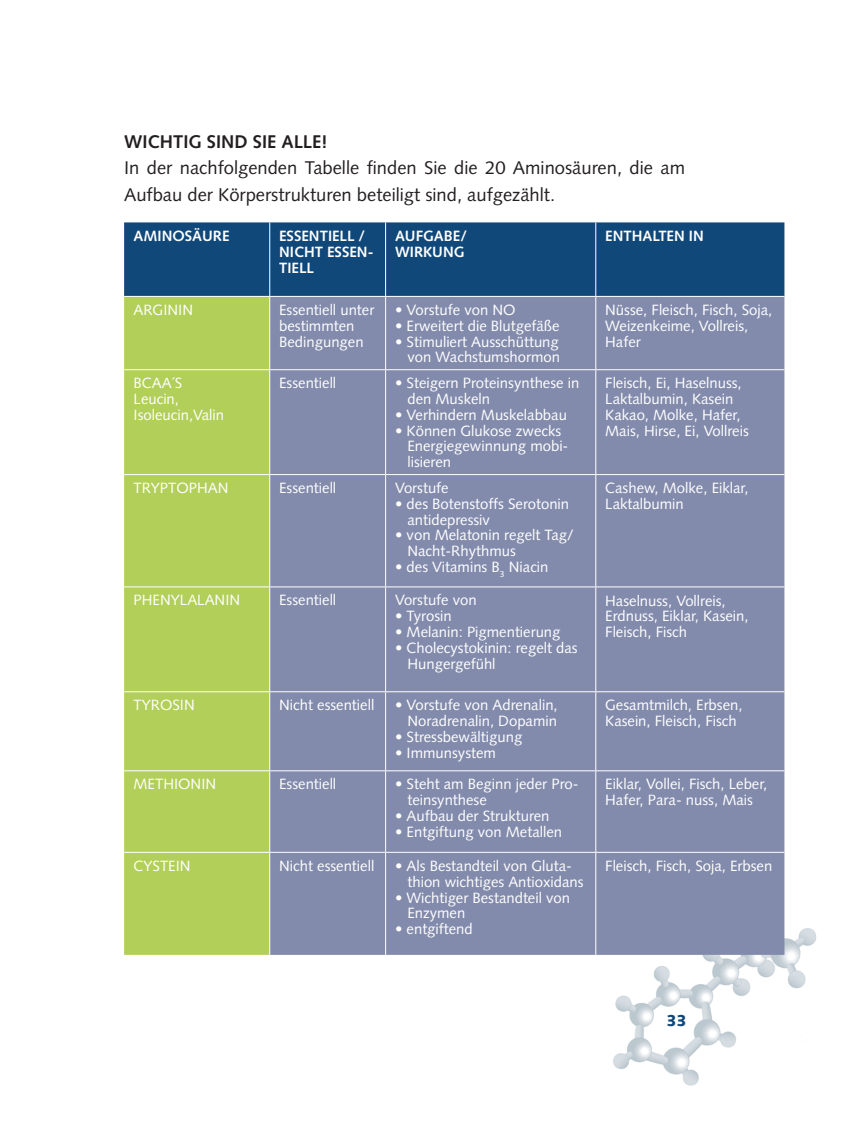
<style>
.page{position:relative;width:849px;height:1122px;background:#fff}
.page>*{position:absolute;margin:0;border:0;box-sizing:border-box;transform-origin:0 0}
.Fliesstext{font:18.38px/26.2px "Syntax";color:#231f20}
.Fliesstext-2{font:700 18.38px "Syntax";color:#231f20}
.t1{font:900 15.75px "Syntax";color:#11487a}
.Fliesstext-3{font:14.88px/15.8px "Syntax";color:#fff}
.Fliesstext-4{font:700 14.88px/15.8px "Syntax";color:#fff}
</style>
<div class="page">
<img style="left:602px;top:873px;width:215px;height:213px">
<div style="left:124px;top:222px;width:660px;height:74px;background:#11487a"></div>
<div style="left:124px;top:297px;width:145px;height:657px;background:#b2cf5a"></div>
<div style="left:270px;top:297px;width:514px;height:657px;background:#838bac"></div>
<hr style="left:269px;top:222px;width:1px;height:74px;background:#fff">
<hr style="left:385px;top:222px;width:1px;height:74px;background:#fff">
<hr style="left:595px;top:222px;width:1px;height:74px;background:#fff">
<hr style="left:385px;top:297px;width:1px;height:72px;background:#fff">
<hr style="left:595px;top:297px;width:1px;height:72px;background:#fff">
<hr style="left:124px;top:369px;width:146px;height:1px;background:#fff">
<hr style="left:270px;top:369px;width:115px;height:1px;background:#fff">
<hr style="left:385px;top:369px;width:210px;height:1px;background:#fff">
<hr style="left:385px;top:370px;width:1px;height:104px;background:#fff">
<hr style="left:595px;top:369px;width:189px;height:1px;background:#fff">
<hr style="left:595px;top:370px;width:1px;height:104px;background:#fff">
<hr style="left:124px;top:474px;width:146px;height:1px;background:#fff">
<hr style="left:270px;top:474px;width:115px;height:1px;background:#fff">
<hr style="left:385px;top:474px;width:210px;height:1px;background:#fff">
<hr style="left:385px;top:475px;width:1px;height:111px;background:#fff">
<hr style="left:595px;top:474px;width:189px;height:1px;background:#fff">
<hr style="left:595px;top:475px;width:1px;height:111px;background:#fff">
<hr style="left:124px;top:586px;width:146px;height:1px;background:#fff">
<hr style="left:270px;top:586px;width:115px;height:1px;background:#fff">
<hr style="left:385px;top:586px;width:210px;height:1px;background:#fff">
<hr style="left:385px;top:587px;width:1px;height:104px;background:#fff">
<hr style="left:595px;top:586px;width:189px;height:1px;background:#fff">
<hr style="left:595px;top:587px;width:1px;height:104px;background:#fff">
<hr style="left:124px;top:691px;width:146px;height:1px;background:#fff">
<hr style="left:270px;top:691px;width:115px;height:1px;background:#fff">
<hr style="left:385px;top:691px;width:210px;height:1px;background:#fff">
<hr style="left:385px;top:692px;width:1px;height:78px;background:#fff">
<hr style="left:595px;top:691px;width:189px;height:1px;background:#fff">
<hr style="left:595px;top:692px;width:1px;height:78px;background:#fff">
<hr style="left:124px;top:770px;width:146px;height:1px;background:#fff">
<hr style="left:270px;top:770px;width:115px;height:1px;background:#fff">
<hr style="left:385px;top:770px;width:210px;height:1px;background:#fff">
<hr style="left:385px;top:771px;width:1px;height:80px;background:#fff">
<hr style="left:595px;top:770px;width:189px;height:1px;background:#fff">
<hr style="left:595px;top:771px;width:1px;height:80px;background:#fff">
<hr style="left:124px;top:851px;width:146px;height:1px;background:#fff">
<hr style="left:270px;top:851px;width:115px;height:1px;background:#fff">
<hr style="left:385px;top:851px;width:210px;height:1px;background:#fff">
<hr style="left:385px;top:852px;width:1px;height:102px;background:#fff">
<hr style="left:595px;top:851px;width:189px;height:1px;background:#fff">
<hr style="left:595px;top:852px;width:1px;height:102px;background:#fff">
<p class="Fliesstext-2" style="left:124px;top:131px;width:205px">WICHTIG SIND SIE ALLE!</p>
<p class="Fliesstext" style="left:124px;top:155px;width:562px">In der nachfolgenden Tabelle finden Sie die 20 Aminosäuren, die am<br>Aufbau der Körperstrukturen beteiligt sind, aufgezählt.</p>
<p class="Fliesstext-4" style="left:133px;top:228px;width:97px">AMINOSÄURE</p>
<p class="Fliesstext-4" style="left:279px;top:228px;width:96px">ESSENTIELL /<br>NICHT ESSEN-<br>TIELL</p>
<p class="Fliesstext-4" style="left:395px;top:228px;width:73px">AUFGABE/</p>
<p class="Fliesstext-4" style="left:605px;top:228px;width:100px">ENTHALTEN IN</p>
<p class="Fliesstext-4" style="left:395px;top:244px;width:71px">WIRKUNG</p>
<p class="Fliesstext-3" style="left:133px;top:302px;width:61px">ARGININ</p>
<p class="Fliesstext-3" style="left:279px;top:302px;width:97px">Essentiell unter bestimmten<br>Bedingungen</p>
<p class="Fliesstext-3" style="left:395px;top:302px;width:122px">• Vorstufe von NO</p>
<p class="Fliesstext-3" style="left:395px;top:318px;width:166px">• Erweitert die Blutgefäße</p>
<p class="Fliesstext-3" style="left:395px;top:333px;width:166px;text-align:right">• Stimuliert Ausschüttung von Wachstumshormon</p>
<p class="Fliesstext-3" style="left:133px;top:375px;width:50px">BCAA´S</p>
<p class="Fliesstext-3" style="left:133px;top:391px;width:92px">Leucin,<br>Isoleucin,Valin</p>
<p class="Fliesstext-3" style="left:279px;top:375px;width:59px">Essentiell</p>
<p class="Fliesstext-3" style="left:407px;top:375px;width:173px;text-indent:-12px">• Steigern Proteinsynthese in den Muskeln</p>
<p class="Fliesstext-3" style="left:395px;top:407px;width:173px">• Verhindern Muskelabbau</p>
<p class="Fliesstext-3" style="left:407px;top:422px;width:162px;text-indent:-12px">• Können Glukose zwecks<br>Energiegewinnung mobi&shy;lisieren</p>
<p class="Fliesstext-3" style="left:133px;top:480px;width:96px">TRYPTOPHAN</p>
<p class="Fliesstext-3" style="left:279px;top:480px;width:59px">Essentiell</p>
<p class="Fliesstext-3" style="left:395px;top:480px;width:55px">Vorstufe</p>
<p class="Fliesstext-3" style="left:407px;top:496px;width:163px;text-indent:-12px">• des Botenstoffs Serotonin antidepressiv</p>
<p class="Fliesstext-3" style="left:407px;top:527px;width:168px;text-indent:-12px">• von Melatonin regelt Tag/<br>Nacht-Rhythmus</p>
<p class="Fliesstext-3" style="left:395px;top:559px;width:155px">• des Vitamins B<sub>3</sub> Niacin</p>
<p class="Fliesstext-3" style="left:133px;top:592px;width:108px">PHENYLALANIN</p>
<p class="Fliesstext-3" style="left:279px;top:592px;width:59px">Essentiell</p>
<p class="Fliesstext-3" style="left:395px;top:592px;width:83px">Vorstufe von</p>
<p class="Fliesstext-3" style="left:395px;top:608px;width:58px">• Tyrosin</p>
<p class="Fliesstext-3" style="left:395px;top:624px;width:167px">• Melanin: Pigmentierung</p>
<p class="Fliesstext-3" style="left:407px;top:639px;width:172px;text-indent:-12px">• Cholecystokinin: regelt das<br>Hungergefühl</p>
<p class="Fliesstext-3" style="left:133px;top:697px;width:63px">TYROSIN</p>
<p class="Fliesstext-3" style="left:279px;top:697px;width:97px">Nicht essentiell</p>
<p class="Fliesstext-3" style="left:395px;top:697px;width:164px;text-align:right">• Vorstufe von Adrenalin,<br>Noradrenalin, Dopamin</p>
<p class="Fliesstext-3" style="left:395px;top:728px;width:129px">• Stressbewältigung</p>
<p class="Fliesstext-3" style="left:395px;top:744px;width:102px">• Immunsystem</p>
<p class="Fliesstext-3" style="left:133px;top:776px;width:84px">METHIONIN</p>
<p class="Fliesstext-3" style="left:279px;top:776px;width:59px">Essentiell</p>
<p class="Fliesstext-3" style="left:407px;top:776px;width:172px;text-indent:-12px">• Steht am Beginn jeder Pro&shy;teinsynthese</p>
<p class="Fliesstext-3" style="left:395px;top:807px;width:156px">• Aufbau der Strukturen</p>
<p class="Fliesstext-3" style="left:395px;top:823px;width:168px">• Entgiftung von Metallen</p>
<p class="Fliesstext-3" style="left:133px;top:857px;width:59px">CYSTEIN</p>
<p class="Fliesstext-3" style="left:279px;top:857px;width:97px">Nicht essentiell</p>
<p class="Fliesstext-3" style="left:407px;top:857px;width:178px;text-indent:-12px">• Als Bestandteil von Gluta&shy;thion wichtiges Antioxidans</p>
<p class="Fliesstext-3" style="left:407px;top:889px;width:164px;text-indent:-12px">• Wichtiger Bestandteil von<br>Enzymen</p>
<p class="Fliesstext-3" style="left:395px;top:920px;width:79px">• entgiftend</p>
<p class="Fliesstext-3" style="left:605px;top:302px;width:168px">Nüsse, Fleisch, Fisch, Soja,<br>Weizenkeime, Vollreis,<br>Hafer</p>
<p class="Fliesstext-3" style="left:605px;top:375px;width:138px">Fleisch, Ei, Haselnuss,<br>Laktalbumin, Kasein</p>
<p class="Fliesstext-3" style="left:605px;top:407px;width:145px">Kakao, Molke, Hafer,<br>Mais, Hirse, Ei, Vollreis</p>
<p class="Fliesstext-3" style="left:605px;top:480px;width:145px">Cashew, Molke, Eiklar,<br>Laktalbumin</p>
<p class="Fliesstext-3" style="left:605px;top:592px;width:145px">Haselnuss, Vollreis,<br>Erdnuss, Eiklar, Kasein,<br>Fleisch, Fisch</p>
<p class="Fliesstext-3" style="left:605px;top:697px;width:139px">Gesamtmilch, Erbsen,<br>Kasein, Fleisch, Fisch</p>
<p class="Fliesstext-3" style="left:605px;top:776px;width:163px">Eiklar, Vollei, Fisch, Leber,<br>Hafer, Para- nuss, Mais</p>
<p class="Fliesstext-3" style="left:605px;top:857px;width:168px">Fleisch, Fisch, Soja, Erbsen</p>
<p class="t1" style="left:666px;top:1011px;width:22px">33</p>
</div>
